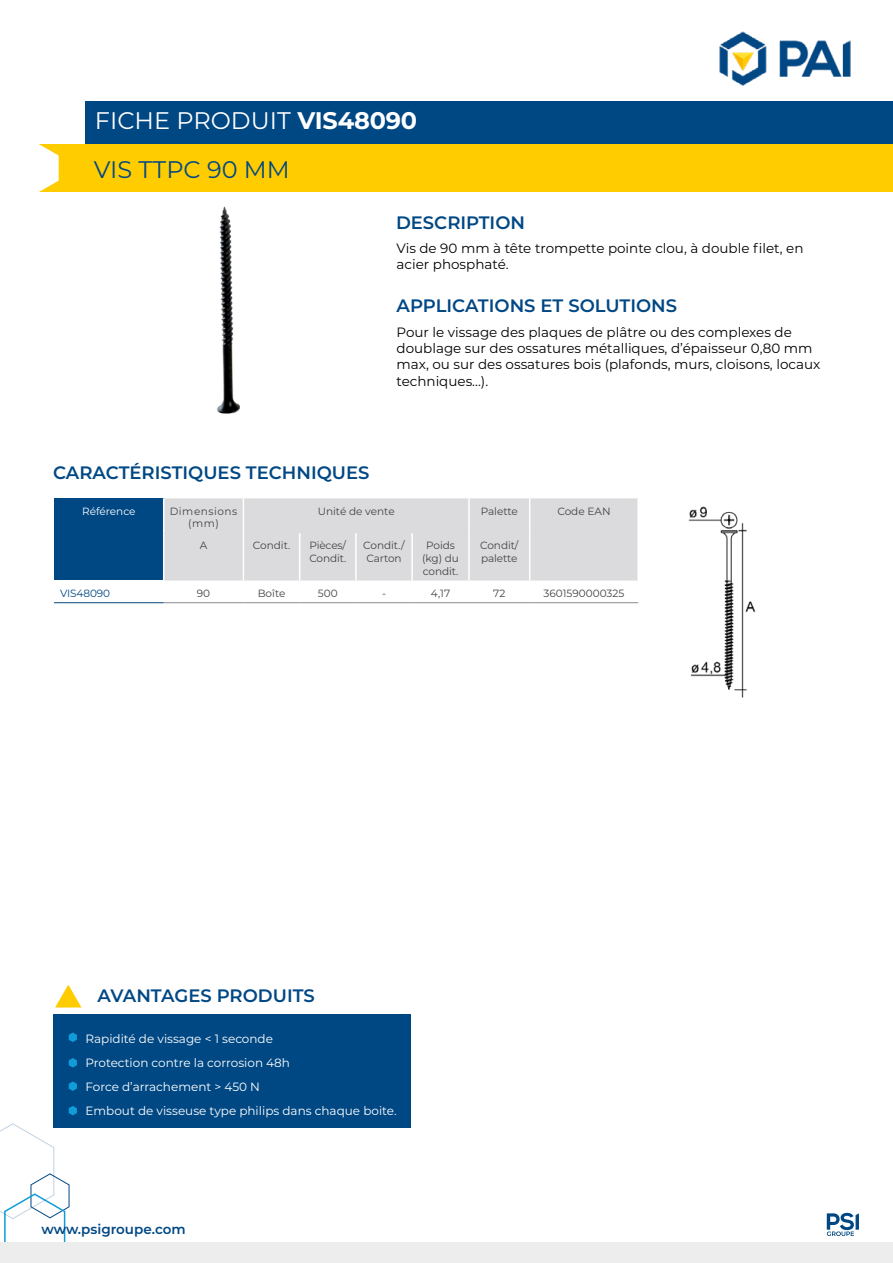
<style>
.page{position:relative;width:893px;height:1263px;background:#fff}
.page>*{position:absolute;margin:0;border:0;box-sizing:border-box;transform-origin:0 0}
.t1{font:24px "Montserrat";color:#fff}
.t2{font:24px "Montserrat";color:#004884}
.t3{font:600 18px "Montserrat";color:#004884}
.t4{font:13.5px/16.2px "Montserrat";color:#000}
.t5{font:13.5px/16.2px "Montserrat";color:#020203}
.t6{font:600 13.5px "Montserrat";color:#004884}
.t7{font:12px/24px "Montserrat";color:#fff}
.t8{font:10.5px/12.6px "Montserrat";letter-spacing:-.01em;color:#434247}
.t9{font:10.5px/12.6px "Montserrat";letter-spacing:.05em;color:#434247;text-align:center}
.t10{font:10.5px "Montserrat";color:#fff}
.t11{font:10.5px "Montserrat";letter-spacing:-.01em;color:#004884}
.s1{font-weight:700}
</style>
<div class="page">
<div style="left:85px;top:101px;width:808px;height:44px;background:#004884"></div>
<div style="left:38px;top:145px;width:855px;height:47px;background:#fc0"></div>
<svg style="left:38px;top:144px;width:21px;height:48px"></svg>
<svg style="left:827px;top:1213px;width:32px;height:23px"></svg>
<svg style="left:0;top:1123px;width:70px;height:119px"></svg>
<div style="left:0;top:1242px;width:893px;height:21px;background:#eeeded"></div>
<img style="left:719px;top:31px;width:132px;height:55px">
<div style="left:54px;top:498px;width:110px;height:82px;background:#004884"></div>
<div style="left:164px;top:498px;width:451px;height:83px;background:#dbdadc"></div>
<hr style="left:54px;top:602px;width:110px;height:1px;background:#004884">
<hr style="left:164px;top:602px;width:79px;height:1px;background:#8d8a8f">
<hr style="left:243px;top:602px;width:57px;height:1px;background:#8d8a8f">
<hr style="left:300px;top:602px;width:56px;height:1px;background:#8d8a8f">
<hr style="left:356px;top:602px;width:56px;height:1px;background:#8d8a8f">
<hr style="left:412px;top:602px;width:57px;height:1px;background:#8d8a8f">
<hr style="left:469px;top:602px;width:61px;height:1px;background:#8d8a8f">
<hr style="left:530px;top:602px;width:108px;height:1px;background:#8d8a8f">
<hr style="left:163px;top:498px;width:1px;height:35px;background:#fff">
<hr style="left:243px;top:498px;width:1px;height:35px;background:#fff">
<hr style="left:468px;top:498px;width:2px;height:35px;background:#fff">
<hr style="left:529px;top:498px;width:1px;height:35px;background:#fff">
<hr style="left:163px;top:533px;width:1px;height:47px;background:#fff">
<hr style="left:243px;top:533px;width:1px;height:47px;background:#fff">
<hr style="left:299px;top:533px;width:1px;height:47px;background:#fff">
<hr style="left:355px;top:533px;width:2px;height:47px;background:#fff">
<hr style="left:411px;top:533px;width:2px;height:47px;background:#fff">
<hr style="left:468px;top:533px;width:2px;height:47px;background:#fff">
<hr style="left:529px;top:533px;width:1px;height:47px;background:#fff">
<img style="left:615px;top:498px;width:141px;height:200px">
<img style="left:217px;top:206px;width:23px;height:208px">
<div style="left:53px;top:1014px;width:358px;height:114px;background:#004884"></div>
<svg style="left:55px;top:985px;width:26px;height:22px"></svg>
<svg style="left:69px;top:1032px;width:8px;height:10px"></svg>
<svg style="left:69px;top:1058px;width:8px;height:9px"></svg>
<svg style="left:69px;top:1081px;width:8px;height:10px"></svg>
<svg style="left:69px;top:1106px;width:8px;height:9px"></svg>
<h1 class="t1" style="left:95px;top:104px;width:324px">FICHE PRODUIT <span class="s1">VIS48090</span></h1>
<h1 class="t2" style="left:94px;top:153px;width:197px">VIS TTPC 90 MM</h1>
<h2 class="t3" style="left:396px;top:210px;width:131px">DESCRIPTION</h2>
<p class="t5" style="left:396px;top:240px;width:408px">Vis de 90 mm à tête trompette pointe clou, à double filet, en acier phosphaté.</p>
<h2 class="t3" style="left:396px;top:293px;width:282px">APPLICATIONS ET SOLUTIONS</h2>
<p class="t4" style="left:396px;top:324px;width:425px">Pour le vissage des plaques de plâtre ou des complexes de doublage sur des ossatures métalliques, d’épaisseur 0,80 mm max, ou sur des ossatures bois (plafonds, murs, cloisons, locaux techniques...).</p>
<h2 class="t3" style="left:53px;top:460px;width:318px">CARACTÉRISTIQUES TECHNIQUES</h2>
<p class="t10" style="left:82px;top:504px;width:55px">Référence</p>
<p class="t9" style="left:170px;top:504px;width:69px">Dimensions (mm)</p>
<p class="t8" style="left:318px;top:504px;width:79px">Unité de vente</p>
<p class="t8" style="left:481px;top:504px;width:39px">Palette</p>
<p class="t8" style="left:557px;top:504px;width:55px">Code EAN</p>
<p class="t8" style="left:200px;top:539px;width:9px">A</p>
<p class="t8" style="left:253px;top:539px;width:39px">Condit.</p>
<p class="t8" style="left:309px;top:539px;width:38px">Pièces/<br>Condit.</p>
<p class="t8" style="left:363px;top:539px;width:43px">Condit./<br>Carton</p>
<p class="t8" style="left:422px;top:539px;width:38px;text-align:center">Poids (kg) du condit.</p>
<p class="t8" style="left:480px;top:539px;width:40px">Condit/ palette</p>
<p class="t11" style="left:60px;top:586px;width:52px">VIS48090</p>
<p class="t8" style="left:197px;top:586px;width:15px">90</p>
<p class="t8" style="left:258px;top:586px;width:29px">Boîte</p>
<p class="t8" style="left:318px;top:586px;width:21px">500</p>
<p class="t8" style="left:382px;top:586px;width:6px">-</p>
<p class="t8" style="left:431px;top:586px;width:21px">4,17</p>
<p class="t8" style="left:493px;top:586px;width:14px">72</p>
<p class="t8" style="left:544px;top:586px;width:82px">3601590000325</p>
<h2 class="t3" style="left:98px;top:983px;width:219px">AVANTAGES PRODUITS</h2>
<p class="t7" style="left:86px;top:1026px;width:313px">Rapidité de vissage &lt; 1 seconde<br>Protection contre la corrosion 48h<br>Force d’arrachement &gt; 450 N<br>Embout de visseuse type philips dans chaque boite.</p>
<p class="t6" style="left:41px;top:1219px;width:146px">www.psigroupe.com</p>
</div>
